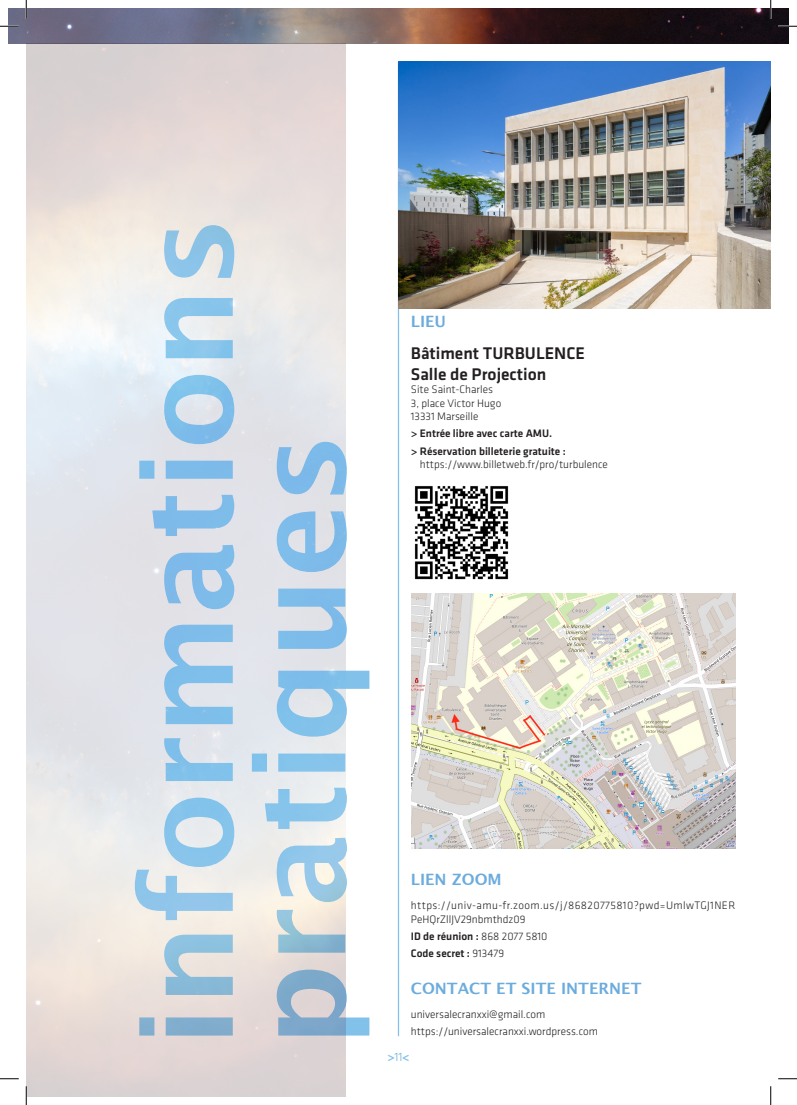
<style>
.page{position:relative;width:797px;height:1105px;background:#fff}
.page>*{position:absolute;margin:0;border:0;box-sizing:border-box;transform-origin:0 0}
.t1{font:700 125px/112.5px "Lucida Grande";color:#82c1ea}
.intervenant{font:500 17.5px/21px "Klavika Basic";color:#231f20}
.Titre_intervenant{font:700 15.62px "Lucida Grande";color:#6cacdd}
.t2{font:700 12.5px "Klavika Basic";color:#82c1ea}
.Texte{font:300 11.25px/13.5px "Klavika Basic";color:#231f20}
.Texte-2{font:300 11.25px/13.5px "Klavika Basic";letter-spacing:.035em;color:#231f20}
.Texte-3{font:500 11.25px "Klavika Basic";color:#231f20}
.s1{font-weight:500}
.s2{font-weight:300}
.s3{font-weight:300;color:#6cacdd}
</style>
<div class="page">
<hr style="left:398px;top:62px;width:1px;height:974px;background:#82c1ea">
<img style="left:9px;top:9px;width:779px;height:35px">
<img style="left:398px;top:62px;width:372px;height:247px">
<img style="left:414px;top:486px;width:95px;height:94px">
<img style="left:411px;top:593px;width:324px;height:256px">
<svg style="left:0;top:25px;width:19px;height:2px"></svg>
<svg style="left:778px;top:25px;width:19px;height:2px"></svg>
<svg style="left:0;top:1078px;width:19px;height:1px"></svg>
<svg style="left:778px;top:1078px;width:19px;height:1px"></svg>
<svg style="left:25px;top:0;width:2px;height:19px"></svg>
<svg style="left:25px;top:1086px;width:2px;height:19px"></svg>
<svg style="left:770px;top:0;width:1px;height:19px"></svg>
<svg style="left:770px;top:1086px;width:1px;height:19px"></svg>
<h1 class="t1" style="left:131px;top:1047px;width:832px;rotate:-90deg">informations pratiques</h1>
<p class="Titre_intervenant" style="left:411px;top:309px;width:37px">LIEU</p>
<p class="intervenant" style="left:411px;top:342px;width:176px">Bâtiment TURBULENCE<br>Salle de Projection</p>
<p class="Texte" style="left:411px;top:383px;width:92px">Site Saint-Charles<br>3, place Victor Hugo<br>13331 Marseille</p>
<p class="Texte-3" style="left:411px;top:426px;width:143px">&gt; Entrée libre avec carte AMU.</p>
<p class="Texte" style="left:420px;top:444px;width:189px;text-indent:-9px"><span class="s1">&gt; Réservation billeterie gratuite : </span>https://www.billetweb.fr/pro/turbulence</p>
<p class="Titre_intervenant" style="left:411px;top:867px;width:92px">LIEN ZOOM</p>
<p class="Texte-2" style="left:411px;top:899px;width:326px">https://univ-amu-fr.zoom.us/j/86820775810?pwd=UmlwTGJ1NER<br>PeHQrZllJV29nbmthdz09</p>
<p class="Texte-3" style="left:411px;top:929px;width:138px">ID de réunion : <span class="s2">868 2077 5810</span></p>
<p class="Texte-3" style="left:411px;top:946px;width:95px">Code secret : <span class="s2">913479</span></p>
<p class="Titre_intervenant" style="left:411px;top:975px;width:232px">CONTACT ET SITE INTERNET</p>
<p class="Texte" style="left:411px;top:1007px;width:136px">universalecranxxi@gmail.com</p>
<p class="Texte" style="left:411px;top:1024px;width:188px">https://universalecranxxi.wordpress.com</p>
<p class="t2" style="left:387px;top:1048px;width:24px">&gt;<span class="s3">11</span>&lt;</p>
</div>
